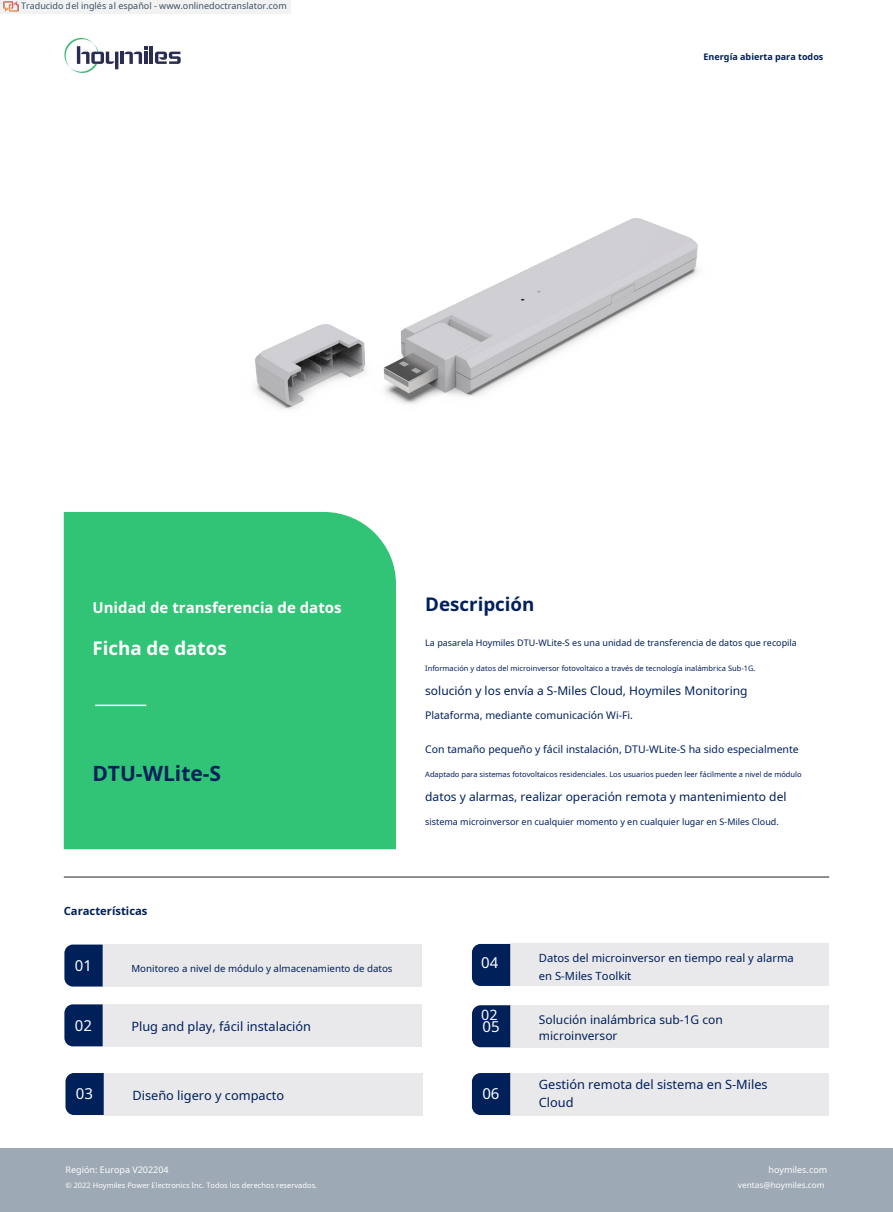
<style>
.page{position:relative;width:893px;height:1212px;background:#fff}
.page>*{position:absolute;margin:0;border:0;box-sizing:border-box;transform-origin:0 0}
.t1{font:700 21px "Noto Sans";color:#001f5b}
.t2{font:700 18.75px "Noto Sans";color:#fff}
.t3{font:700 18.75px "Noto Sans";color:#001f5b}
.t4{font:700 15px "Noto Sans";color:#fff}
.t5{font:15px "Noto Sans";color:#fff}
.t6{font:14.25px "Noto Sans";color:#fff}
.t7{font:12.75px/18.5px "Noto Sans";color:#001f5b}
.t8{font:12px/16.2px "Noto Sans";color:#001f5b}
.t9{font:11.25px/18.5px "Noto Sans";color:#001f5b}
.t10{font:700 11.25px "Noto Sans";color:#001f5b}
.t11{font:10.5px "Noto Sans";color:#001f5b}
.t12{font:9.75px "Noto Sans";color:#001f5b}
.t13{font:9px "Noto Sans";color:#001f5b}
.t14{font:9px "Noto Sans";color:rgb(15 43 70/.8)}
.t15{font:9px "Noto Sans";color:#fff}
.t16{font:700 9px "Noto Sans";color:#001f5b}
.t17{font:8.25px "Noto Sans";color:#fff}
.t18{font:7.5px "Noto Sans";color:#001f5b}
.t19{font:7.5px "Noto Sans";color:#fff}
</style>
<div class="page">
<img style="left:63px;top:218px;width:635px;height:297px">
<div style="left:64px;top:512px;width:332px;height:337px;background:#31c477"></div>
<div style="left:0;top:1148px;width:893px;height:64px;background:#9da9b4"></div>
<hr style="left:64px;top:877px;width:765px;height:1px;background:#231f20">
<hr style="left:95px;top:704px;width:51px;height:2px;background:#fff">
<div style="left:103px;top:944px;width:319px;height:42px;background:#e9e9eb"></div>
<div style="left:103px;top:1004px;width:319px;height:42px;background:#e9e9eb"></div>
<div style="left:510px;top:1005px;width:319px;height:42px;background:#e9e9eb"></div>
<svg style="left:64px;top:944px;width:39px;height:42px;background:#0c2a62"></svg>
<svg style="left:64px;top:1004px;width:39px;height:42px;background:#0b2a61"></svg>
<div style="left:472px;top:1005px;width:38px;height:42px;background:#00205a"></div>
<hr style="left:150px;top:47px;width:3px;height:17px;background:#2a2c52">
<hr style="left:120px;top:52px;width:4px;height:12px;background:#2a2c52">
<svg style="left:124px;top:47px;width:23px;height:17px"></svg>
<svg style="left:155px;top:52px;width:26px;height:12px"></svg>
<svg style="left:64px;top:38px;width:54px;height:35px"></svg>
<div style="left:510px;top:944px;width:319px;height:42px;background:#e9e9eb"></div>
<div style="left:472px;top:944px;width:38px;height:42px;background:#00205a"></div>
<div style="left:510px;top:1073px;width:319px;height:42px;background:#e9e9eb"></div>
<div style="left:472px;top:1073px;width:38px;height:42px;background:#00205a"></div>
<div style="left:104px;top:1073px;width:319px;height:42px;background:#e9e9eb"></div>
<svg style="left:65px;top:1073px;width:39px;height:42px;background:#092860"></svg>
<div style="left:0;top:0;width:291px;height:14px;background:#f2f2f2"></div>
<img style="left:4px;top:1px;width:15px;height:11px">
<p class="t14" style="left:21px;top:-1px;width:267px">Traducido del inglés al español - www.onlinedoctranslator.com</p>
<p class="t16" style="left:704px;top:51px;width:121px">Energía abierta para todos</p>
<h3 class="t4" style="left:92px;top:597px;width:251px">Unidad de transferencia de datos</h3>
<h2 class="t2" style="left:92px;top:634px;width:136px">Ficha de datos</h2>
<h1 class="t1" style="left:92px;top:758px;width:130px">DTU-WLite-S</h1>
<h3 class="t10" style="left:64px;top:903px;width:85px">Características</h3>
<h3 class="t5" style="left:75px;top:955px;width:19px">01</h3>
<h3 class="t12" style="left:131px;top:961px;width:263px">Monitoreo a nivel de módulo y almacenamiento de datos</h3>
<h3 class="t5" style="left:75px;top:1015px;width:19px">02</h3>
<h3 class="t7" style="left:131px;top:1017px;width:181px">Plug and play, fácil instalación</h3>
<h2 class="t3" style="left:425px;top:591px;width:111px">Descripción</h2>
<p class="t13" style="left:425px;top:637px;width:373px">La pasarela Hoymiles DTU-WLite-S es una unidad de transferencia de datos que recopila</p>
<p class="t18" style="left:425px;top:663px;width:332px">Información y datos del microinversor fotovoltaico a través de tecnología inalámbrica Sub-1G.</p>
<h3 class="t8" style="left:425px;top:682px;width:324px">solución y los envía a S-Miles Cloud, Hoymiles Monitoring</h3>
<h3 class="t11" style="left:425px;top:708px;width:209px">Plataforma, mediante comunicación Wi-Fi.</h3>
<h3 class="t11" style="left:425px;top:741px;width:375px">Con tamaño pequeño y fácil instalación, DTU-WLite-S ha sido especialmente</h3>
<p class="t18" style="left:425px;top:769px;width:378px">Adaptado para sistemas fotovoltaicos residenciales. Los usuarios pueden leer fácilmente a nivel de módulo</p>
<h3 class="t8" style="left:425px;top:788px;width:363px">datos y alarmas, realizar operación remota y mantenimiento del</h3>
<p class="t13" style="left:425px;top:816px;width:355px">sistema microinversor en cualquier momento y en cualquier lugar en S-Miles Cloud.</p>
<h3 class="t5" style="left:481px;top:952px;width:19px">04</h3>
<h3 class="t9" style="left:539px;top:948px;width:256px">Datos del microinversor en tiempo real y alarma en S-Miles Toolkit</h3>
<h3 class="t6" style="left:481px;top:1005px;width:18px">02</h3>
<h3 class="t5" style="left:482px;top:1015px;width:19px">05</h3>
<h3 class="t8" style="left:539px;top:1011px;width:185px">Solución inalámbrica sub-1G con microinversor</h3>
<h3 class="t5" style="left:76px;top:1083px;width:19px">03</h3>
<h3 class="t7" style="left:132px;top:1086px;width:153px">Diseño ligero y compacto</h3>
<h3 class="t5" style="left:482px;top:1083px;width:19px">06</h3>
<p class="t15" style="left:65px;top:1163px;width:105px">Región: Europa V202204</p>
<p class="t19" style="left:65px;top:1180px;width:253px">© 2022 Hoymiles Power Electronics Inc. Todos los derechos reservados.</p>
<h3 class="t7" style="left:539px;top:1074px;width:230px">Gestión remota del sistema en S-Miles<br>Cloud</h3>
<p class="t15" style="left:769px;top:1163px;width:60px">hoymiles.com</p>
<p class="t17" style="left:738px;top:1179px;width:88px">ventas@hoymiles.com</p>
</div>
